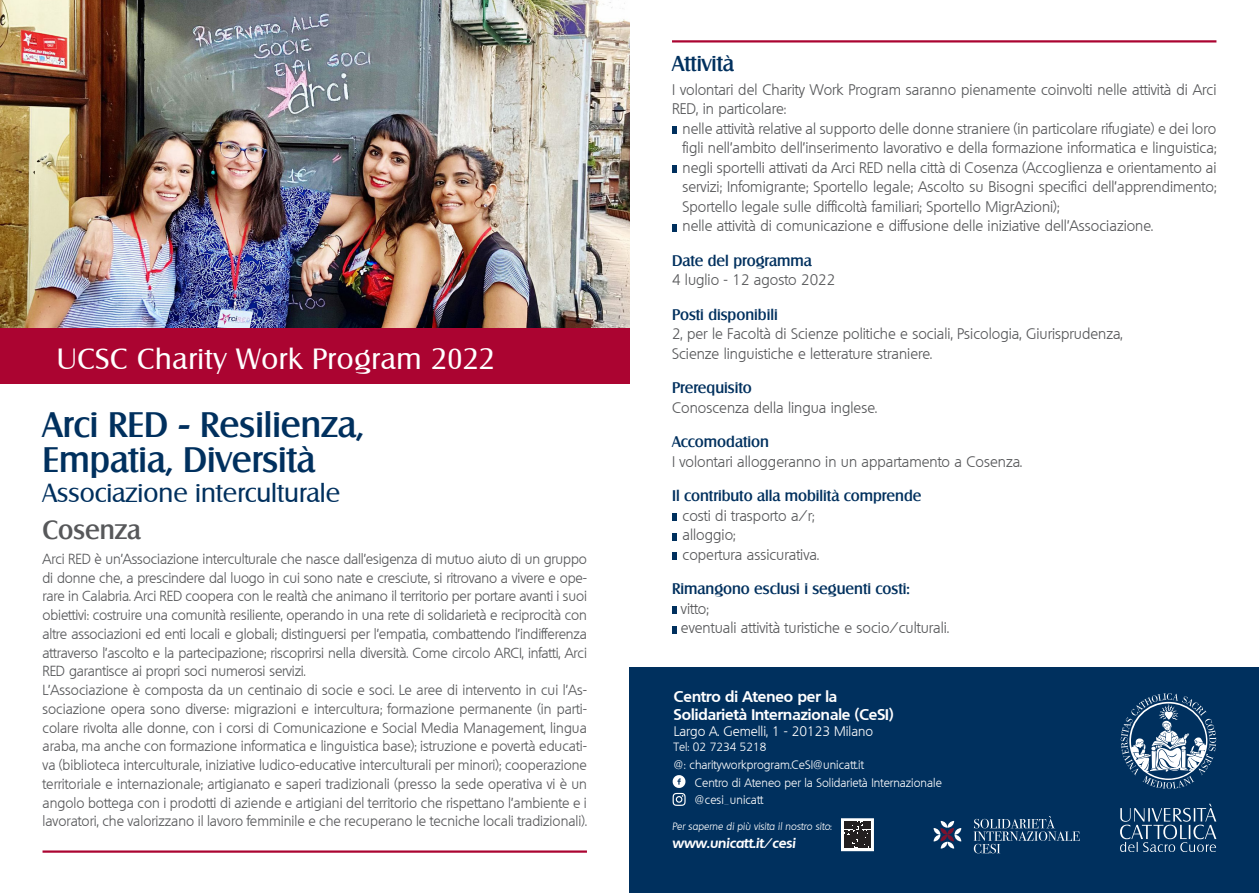
<style>
.page{position:relative;width:1259px;height:893px;background:#fff}
.page>*{position:absolute;margin:0;border:0;box-sizing:border-box;transform-origin:0 0}
.t1{font:500 34.5px "Salzburg";color:#00305e}
.t2{font:28.5px "Salzburg";letter-spacing:.03em;color:#fff}
.t3{font:25.5px "Salzburg";color:#00305e}
.t4{font:500 25.5px "Salzburg";color:#57585a}
.t5{font:500 21px "Salzburg";color:#00305e}
.t6{font:300 15px/19.5px "Quebec";color:#57585a}
.t7{font:500 15px "Salzburg";color:#00305e}
.t8{font:700 15px "Quebec";color:#fff}
.t9{font:300 14.25px/18.8px "Quebec";letter-spacing:-.005em;color:#57585a;text-align:justify}
.t10{font:300 13.5px "Quebec";color:#fff}
.t11{font:italic 700 13.5px "Quebec";color:#fff}
.t12{font:300 12px "Quebec";color:#fff}
.t13{font:300 11.7px "Quebec";color:#fff}
.t14{font:italic 300 10.35px "Quebec";color:#fff}
.s1{font-style:normal}
</style>
<div class="page">
<img style="left:0;top:0;width:629px;height:329px">
<div style="left:629px;top:667px;width:630px;height:226px;background:#00305e"></div>
<svg style="left:672px;top:127px;width:4px;height:7px"></svg>
<svg style="left:672px;top:166px;width:4px;height:7px"></svg>
<svg style="left:672px;top:224px;width:4px;height:7px"></svg>
<svg style="left:672px;top:514px;width:4px;height:7px"></svg>
<svg style="left:672px;top:533px;width:4px;height:7px"></svg>
<svg style="left:672px;top:553px;width:4px;height:7px"></svg>
<svg style="left:672px;top:607px;width:4px;height:7px"></svg>
<svg style="left:672px;top:626px;width:4px;height:7px"></svg>
<div style="left:0;top:329px;width:629px;height:55px;background:#ab0431"></div>
<hr style="left:43px;top:850px;width:544px;height:3px;background:#ab0431">
<hr style="left:672px;top:40px;width:544px;height:3px;background:#ab0431">
<svg style="left:843px;top:821px;width:28px;height:28px"></svg>
<svg style="left:844px;top:821px;width:26px;height:27px"></svg>
<div style="left:841px;top:819px;width:32px;height:32px;border:1px solid #fff"></div>
<svg style="left:672px;top:775px;width:13px;height:31px"></svg>
<svg style="left:1120px;top:804px;width:96px;height:48px"></svg>
<svg style="left:1120px;top:693px;width:96px;height:96px"></svg>
<svg style="left:933px;top:821px;width:28px;height:27px"></svg>
<svg style="left:973px;top:816px;width:106px;height:37px"></svg>
<p class="t5" style="left:672px;top:51px;width:64px">Attività</p>
<p class="t6" style="left:672px;top:80px;width:546px">I volontari del Charity Work Program saranno pienamente coinvolti nelle attività di Arci<br>RED, in particolare:</p>
<p class="t6" style="left:682px;top:119px;width:535px">nelle attività relative al supporto delle donne straniere (in particolare rifugiate) e dei loro figli nell’ambito dell’inserimento lavorativo e della formazione informatica e linguistica;</p>
<p class="t6" style="left:682px;top:158px;width:535px;text-align:justify">negli sportelli attivati da Arci RED nella città di Cosenza (Accoglienza e orientamento ai servizi; Infomigrante; Sportello legale; Ascolto su Bisogni specifici dell’apprendimento; Sportello legale sulle difficoltà familiari; Sportello MigrAzioni);</p>
<p class="t6" style="left:682px;top:216px;width:472px">nelle attività di comunicazione e diffusione delle iniziative dell’Associazione.</p>
<p class="t7" style="left:672px;top:252px;width:141px">Date del programma</p>
<p class="t6" style="left:672px;top:270px;width:165px">4 luglio - 12 agosto 2022</p>
<p class="t7" style="left:672px;top:306px;width:107px">Posti disponibili</p>
<p class="t6" style="left:672px;top:324px;width:452px">2, per le Facoltà di Scienze politiche e sociali, Psicologia, Giurisprudenza,</p>
<p class="t6" style="left:672px;top:344px;width:262px">Scienze linguistiche e letterature straniere.</p>
<p class="t7" style="left:672px;top:379px;width:81px">Prerequisito</p>
<p class="t6" style="left:672px;top:398px;width:207px">Conoscenza della lingua inglese.</p>
<p class="t7" style="left:672px;top:433px;width:98px">Accomodation</p>
<p class="t6" style="left:672px;top:452px;width:352px">I volontari alloggeranno in un appartamento a Cosenza.</p>
<p class="t7" style="left:672px;top:487px;width:251px">Il contributo alla mobilità comprende</p>
<p class="t6" style="left:682px;top:506px;width:133px">costi di trasporto a/r;</p>
<p class="t6" style="left:682px;top:525px;width:55px">alloggio;</p>
<p class="t6" style="left:682px;top:545px;width:138px">copertura assicurativa.</p>
<p class="t7" style="left:672px;top:580px;width:239px">Rimangono esclusi i seguenti costi:</p>
<p class="t6" style="left:681px;top:599px;width:30px">vitto;</p>
<p class="t6" style="left:681px;top:618px;width:270px">eventuali attività turistiche e socio/culturali.</p>
<p class="t2" style="left:57px;top:341px;width:439px">UCSC Charity Work Program 2022</p>
<p class="t1" style="left:43px;top:404px;width:323px">Arci RED - Resilienza,</p>
<p class="t1" style="left:43px;top:438px;width:274px">Empatia, Diversità</p>
<p class="t3" style="left:43px;top:477px;width:299px">Associazione interculturale</p>
<p class="t4" style="left:43px;top:515px;width:100px">Cosenza</p>
<p class="t9" style="left:43px;top:549px;width:546px">Arci RED è un’Associazione interculturale che nasce dall’esigenza di mutuo aiuto di un gruppo di donne che, a prescindere dal luogo in cui sono nate e cresciute, si ritrovano a vivere e ope&shy;rare in Calabria. Arci RED coopera con le realtà che animano il territorio per portare avanti i suoi obiettivi: costruire una comunità resiliente, operando in una rete di solidarietà e reciprocità con altre associazioni ed enti locali e globali; distinguersi per l’empatia, combattendo l’indifferenza attraverso l’ascolto e la partecipazione; riscoprirsi nella diversità. Come circolo ARCI, infatti, Arci RED garantisce ai propri soci numerosi servizi.</p>
<p class="t9" style="left:43px;top:681px;width:546px">L’Associazione è composta da un centinaio di socie e soci. Le aree di intervento in cui l’As&shy;sociazione opera sono diverse: migrazioni e intercultura; formazione permanente (in parti&shy;colare rivolta alle donne, con i corsi di Comunicazione e Social Media Management, lingua araba, ma anche con formazione informatica e linguistica base); istruzione e povertà educati&shy;va (biblioteca interculturale, iniziative ludico-educative interculturali per minori); cooperazione territoriale e internazionale; artigianato e saperi tradizionali (presso la sede operativa vi è un angolo bottega con i prodotti di aziende e artigiani del territorio che rispettano l’ambiente e i lavoratori, che valorizzano il lavoro femminile e che recuperano le tecniche locali tradizionali).</p>
<p class="t8" style="left:674px;top:686px;width:165px">Centro di Ateneo per la</p>
<p class="t8" style="left:674px;top:704px;width:221px">Solidarietà Internazionale (CeSI)</p>
<p class="t10" style="left:674px;top:722px;width:201px">Largo A. Gemelli, 1 - 20123 Milano</p>
<p class="t13" style="left:674px;top:739px;width:94px">Tel: 02 7234 5218</p>
<p class="t12" style="left:674px;top:757px;width:191px">@: charityworkprogram.CeSI@unicatt.it</p>
<p class="t12" style="left:695px;top:775px;width:248px">Centro di Ateneo per la Solidarietà Internazionale</p>
<p class="t12" style="left:695px;top:792px;width:70px">@cesi_unicatt</p>
<p class="t14" style="left:672px;top:820px;width:161px">Per saperne di più visita il nostro sito<span class="s1">:</span></p>
<p class="t11" style="left:672px;top:835px;width:125px">www.unicatt.it/cesi</p>
</div>
